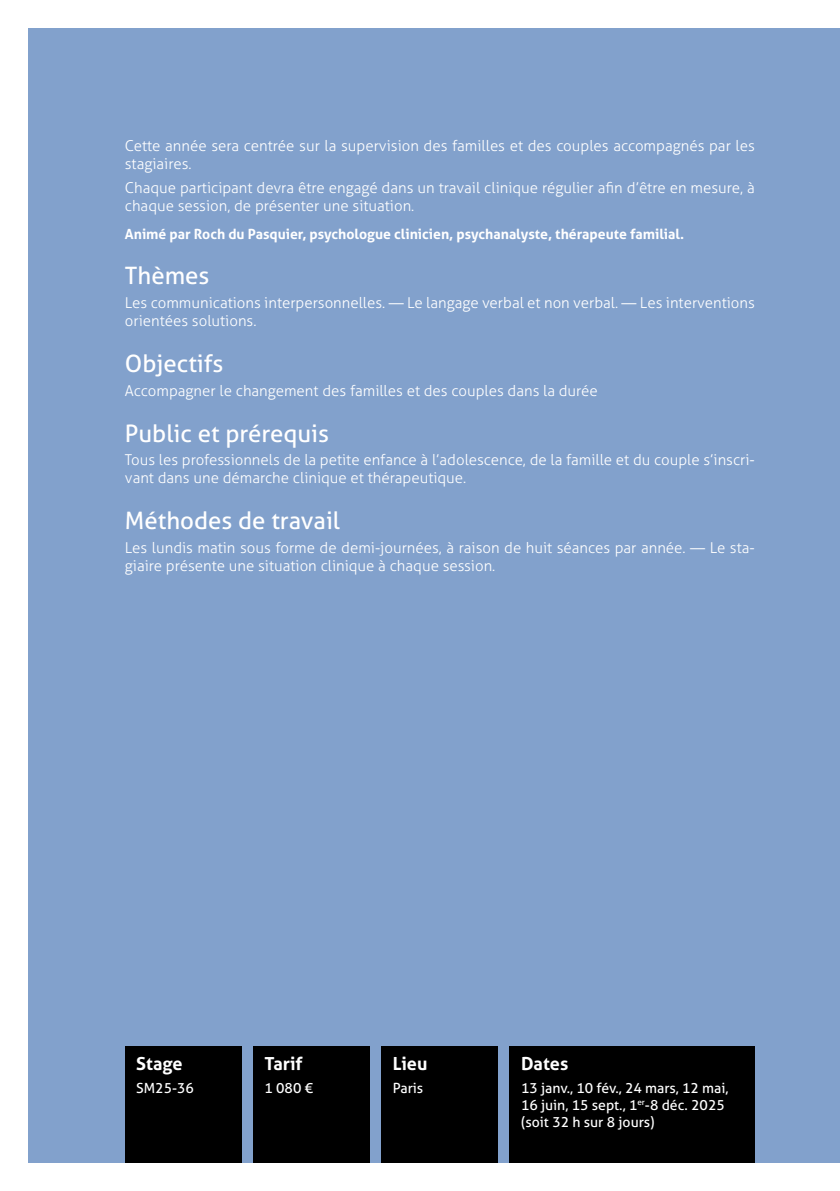
<style>
.page{position:relative;width:840px;height:1191px;background:#fff}
.page>*{position:absolute;margin:0;border:0;box-sizing:border-box;transform-origin:0 0}
.t1{font:24px "Aller";color:#fff}
.t2{font:700 18px "Aller";color:#fff}
.t3{font:300 15px/18px "Aller";color:#fff}
.t4{font:14px/16.8px "Aller";color:#fff}
.t5{font:700 14px "Aller";color:#fff}
</style>
<div class="page">
<div style="left:28px;top:28px;width:811px;height:1134px;background:#82a1cc"></div>
<div style="left:381px;top:1045px;width:117px;height:117px;background:#000"></div>
<div style="left:125px;top:1045px;width:117px;height:117px;background:#000"></div>
<div style="left:253px;top:1045px;width:117px;height:117px;background:#000"></div>
<div style="left:509px;top:1045px;width:245px;height:117px;background:#000"></div>
<p class="t3" style="left:125px;top:136px;width:631px">Cette année sera centrée sur la supervision des familles et des couples accompagnés par les stagiaires.</p>
<p class="t3" style="left:125px;top:178px;width:631px">Chaque participant devra être engagé dans un travail clinique régulier afin d’être en mesure, à chaque session, de présenter une situation.</p>
<p class="t5" style="left:125px;top:225px;width:560px">Animé par Roch du Pasquier, psychologue clinicien, psychanalyste, thérapeute familial.</p>
<h1 class="t1" style="left:125px;top:261px;width:86px">Thèmes</h1>
<p class="t3" style="left:125px;top:294px;width:631px">Les communications interpersonnelles. — Le langage verbal et non verbal. — Les interventions orientées solutions.</p>
<h1 class="t1" style="left:125px;top:349px;width:100px">Objectifs</h1>
<p class="t3" style="left:125px;top:381px;width:474px">Accompagner le changement des familles et des couples dans la durée</p>
<h1 class="t1" style="left:125px;top:418px;width:205px">Public et prérequis</h1>
<p class="t3" style="left:125px;top:451px;width:631px">Tous les professionnels de la petite enfance à l’adolescence, de la famille et du couple s’inscri&shy;vant dans une démarche clinique et thérapeutique.</p>
<h1 class="t1" style="left:125px;top:506px;width:217px">Méthodes de travail</h1>
<p class="t3" style="left:125px;top:538px;width:631px">Les lundis matin sous forme de demi-journées, à raison de huit séances par année. — Le sta&shy;giaire présente une situation clinique à chaque session.</p>
<p class="t2" style="left:136px;top:1053px;width:48px">Stage</p>
<p class="t4" style="left:136px;top:1079px;width:59px">SM25-36</p>
<p class="t2" style="left:264px;top:1053px;width:40px">Tarif</p>
<p class="t4" style="left:264px;top:1079px;width:50px">1 080 €</p>
<p class="t2" style="left:392px;top:1053px;width:36px">Lieu</p>
<p class="t4" style="left:392px;top:1079px;width:32px">Paris</p>
<p class="t2" style="left:520px;top:1053px;width:49px">Dates</p>
<p class="t4" style="left:520px;top:1079px;width:209px">13 janv., 10 fév., 24 mars, 12 mai,<br>16 juin, 15 sept., 1<sup>er</sup>‑8 déc. 2025 (soit 32 h sur 8 jours)</p>
</div>
